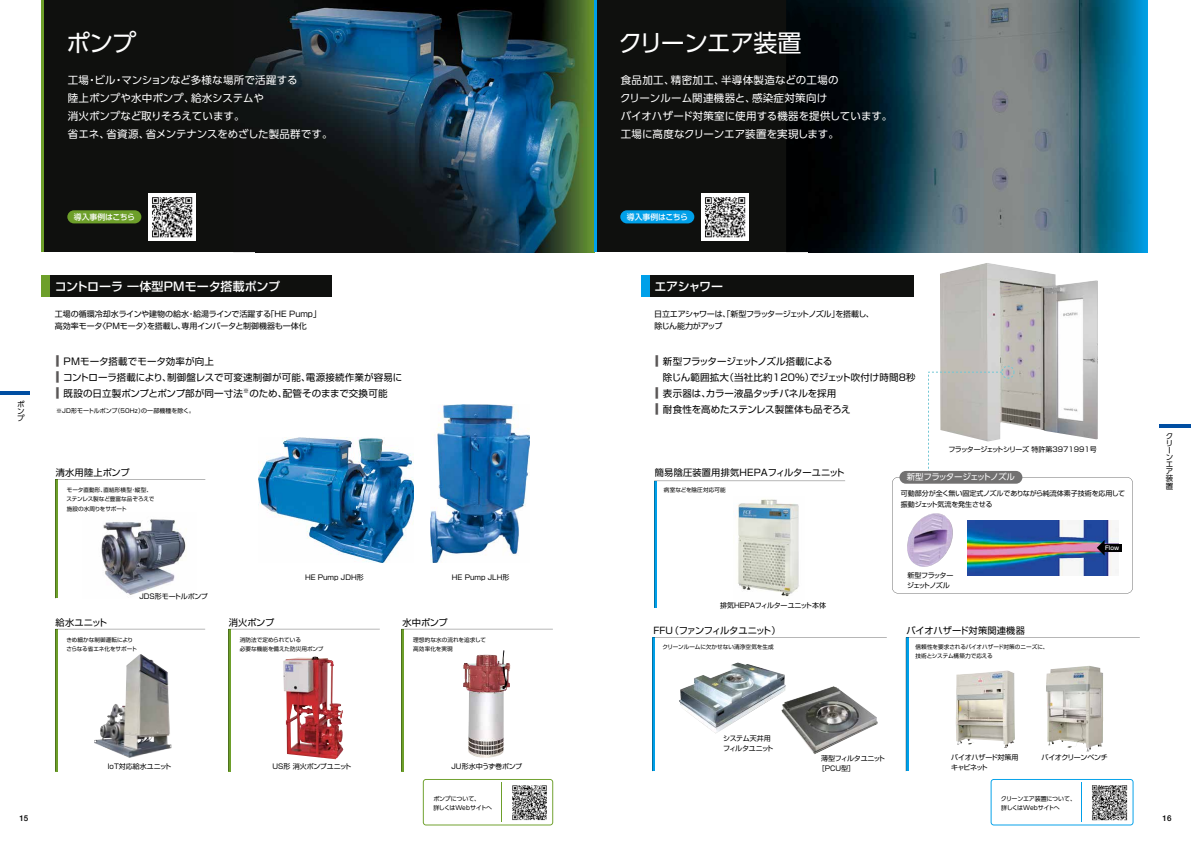
<style>
.page{position:relative;width:1191px;height:842px;background:#fff}
.page>*{position:absolute;margin:0;border:0;box-sizing:border-box;transform-origin:0 0}
.t1{font:24px "UD Shin Go Pro";letter-spacing:-.04em;color:#fff}
.t2{font:500 12px "Shin Go Pro";letter-spacing:-.01em;color:#fff}
.t3{font:10.5px/18px "UD Shin Go Pro";letter-spacing:.005em;color:#fff}
.t4{font:9.5px/16px "Shin Go Pro";color:#000}
.t5{font:9.2px "Shin Go Pro";letter-spacing:.01em;color:#000}
.t6{font:9.2px "Shin Go Pro";letter-spacing:-.075em;color:#000}
.t7{font:8.5px "UD Shin Go Pro";letter-spacing:-.075em;color:#fff}
.t8{font:8px/12px "Shin Go Pro";letter-spacing:-.02em;color:#000}
.t9{font:8px/12px "Shin Go Pro";letter-spacing:-.045em;color:#000}
.t10{font:500 8px "Helvetica Neue";color:#000}
.t11{font:500 7.8px "UD Shin Go Pro";letter-spacing:-.01em;color:#fff}
.t12{font:7.5px/7.2px "UD Shin Go Pro";color:#000;text-align:justify}
.t13{font:7px/10px "Shin Go Pro";letter-spacing:-.03em;color:#000}
.t14{font:7px "Shin Go Pro";color:#000}
.t15{font:7px/10px "Shin Go Pro";letter-spacing:-.055em;color:#000}
.t16{font:7px/10px "Shin Go Pro";letter-spacing:-.1em;color:#000}
.t17{font:7px "Shin Go Pro";letter-spacing:-.05em;color:#000}
.t18{font:6px/9px "UD Shin Go Pro";letter-spacing:-.035em;color:#000}
.t19{font:6px "Shin Go Pro";letter-spacing:.01em;color:#000}
.t20{font:500 5.7px "Shin Go Pro";color:#fff}
.t21{font:5.6px/9.2px "Shin Go Pro";color:#000}
.t22{font:5.6px/9.2px "Shin Go Pro";letter-spacing:.02em;color:#000}
.s1{font-size:13.3px;color:#5a5757}
</style>
<div class="page">
<svg style="left:55px;top:629px;width:150px;height:142px"></svg>
<svg style="left:228px;top:629px;width:152px;height:142px"></svg>
<svg style="left:401px;top:629px;width:152px;height:142px"></svg>
<img style="left:431px;top:405px;width:98px;height:158px">
<img style="left:258px;top:438px;width:156px;height:125px">
<svg style="left:55px;top:479px;width:150px;height:119px"></svg>
<hr style="left:0;top:391px;width:30px;height:4px;background:#004ea2">
<svg style="left:652px;top:637px;width:234px;height:134px"></svg>
<svg style="left:905px;top:637px;width:234px;height:134px"></svg>
<svg style="left:654px;top:481px;width:191px;height:127px"></svg>
<img style="left:679px;top:662px;width:107px;height:71px">
<img style="left:781px;top:686px;width:96px;height:68px">
<svg style="left:892px;top:477px;width:240px;height:116px"></svg>
<hr style="left:1159px;top:424px;width:32px;height:3px;background:#004ea2">
<img style="left:1046px;top:668px;width:44px;height:83px">
<div style="left:42px;top:276px;width:290px;height:21px;background:#0f100e"></div>
<div style="left:42px;top:276px;width:8px;height:21px;background:#6d9f2a"></div>
<div style="left:641px;top:276px;width:273px;height:21px;background:#0f100e"></div>
<div style="left:641px;top:276px;width:8px;height:21px;background:#00a0e9"></div>
<img style="left:940px;top:263px;width:157px;height:177px">
<svg style="left:928px;top:366px;width:86px;height:105px"></svg>
<img style="left:94px;top:654px;width:78px;height:104px">
<img style="left:734px;top:496px;width:70px;height:103px">
<svg style="left:423px;top:779px;width:130px;height:46px"></svg>
<hr style="left:501px;top:782px;width:1px;height:40px;background:#6d9f2a">
<svg style="left:990px;top:779px;width:143px;height:46px"></svg>
<hr style="left:1081px;top:782px;width:1px;height:40px;background:#00a0e9">
<div style="left:899px;top:471px;width:123px;height:13px;background:#727171;border-radius:6px"></div>
<div style="left:42px;top:0;width:553px;height:252px;background:#0f100e"></div>
<hr style="left:42px;top:0;width:2px;height:252px;background:#6d9f2a">
<img style="left:241px;top:60px;width:14px;height:35px">
<img style="left:265px;top:252px;width:330px;height:1px">
<img style="left:255px;top:0;width:340px;height:252px">
<div style="left:67px;top:210px;width:74px;height:13px;background:#6d9f2a;border-radius:7px"></div>
<img style="left:148px;top:193px;width:47px;height:47px">
<div style="left:595px;top:0;width:552px;height:252px;background:#0f100e"></div>
<hr style="left:595px;top:0;width:2px;height:252px;background:#00a0e9">
<img style="left:818px;top:252px;width:329px;height:1px">
<img style="left:808px;top:0;width:339px;height:252px">
<div style="left:620px;top:210px;width:74px;height:13px;background:#00a0e9;border-radius:7px"></div>
<img style="left:701px;top:193px;width:47px;height:47px">
<h1 class="t1" style="left:66px;top:23px;width:71px">ポンプ</h1>
<p class="t3" style="left:68px;top:71px;width:266px">工場・ビル・マンションなど多様な場所で活躍する<br>陸上ポンプや水中ポンプ、給水システムや<br>消火ポンプなど取りそろえています。<br>省エネ、省資源、省メンテナンスをめざした製品群です。</p>
<h1 class="t1" style="left:618px;top:23px;width:184px">クリーンエア装置</h1>
<p class="t3" style="left:620px;top:71px;width:274px">食品加工、精密加工、半導体製造などの工場の<br>クリーンルーム関連機器と、感染症対策向け<br>バイオハザード対策室に使用する機器を提供しています。工場に高度なクリーンエア装置を実現します。</p>
<p class="t11" style="left:74px;top:210px;width:63px">導入事例はこちら</p>
<p class="t11" style="left:627px;top:210px;width:63px">導入事例はこちら</p>
<p class="t12" style="left:17px;top:400px;width:9px">ポンプ</p>
<p class="t2" style="left:55px;top:277px;width:227px">コントローラ 一体型PMモータ搭載ポンプ</p>
<p class="t8" style="left:55px;top:307px;width:268px">工場の循環冷却水ラインや建物の給水・給湯ラインで活躍する「HE Pump」高効率モータ〈PMモータ〉を搭載し、専用インバータと制御機器も一体化</p>
<p class="t4" style="left:56px;top:353px;width:159px"><span class="s1">■</span> PMモータ搭載でモータ効率が向上</p>
<p class="t4" style="left:56px;top:369px;width:348px"><span class="s1">■</span> コントローラ搭載により、制御盤レスで可変速制御が可能、電源接続作業が容易に</p>
<p class="t4" style="left:56px;top:385px;width:333px"><span class="s1">■</span> 既設の日立製ポンプとポンプ部が同一寸法<sup>※</sup>のため、配管そのままで交換可能</p>
<p class="t19" style="left:56px;top:405px;width:140px">※JD形モートルポンプ（50Hz）の一部機種を除く。</p>
<p class="t5" style="left:56px;top:465px;width:75px">清水用陸上ポンプ</p>
<p class="t21" style="left:67px;top:485px;width:89px">モータ直動形、直結形横型・縦型、ステンレス製など豊富な品ぞろえで施設の水周りをサポート</p>
<p class="t13" style="left:139px;top:590px;width:70px">JDS形モートルポンプ</p>
<p class="t14" style="left:305px;top:571px;width:60px">HE Pump JDH形</p>
<p class="t14" style="left:452px;top:571px;width:59px">HE Pump JLH形</p>
<p class="t5" style="left:56px;top:614px;width:53px">給水ユニット</p>
<p class="t5" style="left:229px;top:614px;width:47px">消火ポンプ</p>
<p class="t5" style="left:402px;top:614px;width:47px">水中ポンプ</p>
<p class="t21" style="left:66px;top:634px;width:72px">きめ細かな制御運転によりさらなる省エネ化をサポート</p>
<p class="t21" style="left:240px;top:634px;width:85px">消防法で定められている<br>必要な機能を備えた防災用ポンプ</p>
<p class="t22" style="left:413px;top:634px;width:74px">理想的な水の流れを追求して高効率化を実現</p>
<p class="t2" style="left:654px;top:277px;width:70px">エアシャワー</p>
<p class="t9" style="left:654px;top:307px;width:221px">日立エアシャワーは、「新型フラッタージェットノズル」を搭載し、除じん能力がアップ</p>
<p class="t4" style="left:663px;top:353px;width:254px;text-indent:-8px"><span class="s1">■</span> 新型フラッタージェットノズル搭載による<br>除じん範囲拡大（当社比約120%）でジェット吹付け時間8秒</p>
<p class="t4" style="left:655px;top:385px;width:182px"><span class="s1">■</span> 表示器は、カラー液晶タッチパネルを採用</p>
<p class="t4" style="left:655px;top:401px;width:197px"><span class="s1">■</span> 耐食性を高めたステンレス製筐体も品ぞろえ</p>
<p class="t13" style="left:948px;top:444px;width:150px">フラッタージェットシリーズ 特許第3971991号</p>
<p class="t5" style="left:655px;top:465px;width:191px">簡易陰圧装置用排気HEPAフィルターユニット</p>
<p class="t22" style="left:664px;top:485px;width:63px">病室などを陰圧対応可能</p>
<p class="t13" style="left:720px;top:599px;width:107px">排気HEPAフィルターユニット本体</p>
<p class="t7" style="left:906px;top:470px;width:110px">新型フラッタージェットノズル</p>
<p class="t13" style="left:901px;top:487px;width:226px;line-height:11px">可動部分が全く無い固定式ノズルでありながら純流体素子技術を応用して振動ジェット気流を発生させる</p>
<p class="t16" style="left:907px;top:569px;width:48px">新型フラッタージェットノズル</p>
<p class="t20" style="left:1105px;top:543px;width:16px">Flow</p>
<p class="t6" style="left:653px;top:623px;width:129px">FFU（ファンフィルタユニット）</p>
<p class="t5" style="left:906px;top:623px;width:120px">バイオハザード対策関連機器</p>
<p class="t21" style="left:662px;top:641px;width:113px">クリーンルームに欠かせない清浄空気を生成</p>
<p class="t21" style="left:915px;top:641px;width:134px">信頼性を要求されるバイオハザード対策のニーズに、技術とシステム構築力で応える</p>
<p class="t14" style="left:108px;top:760px;width:65px">IoT対応給水ユニット</p>
<p class="t13" style="left:272px;top:760px;width:80px">US形 消火ポンプユニット</p>
<p class="t13" style="left:451px;top:760px;width:72px">JU形水中うず巻ポンプ</p>
<p class="t15" style="left:723px;top:732px;width:52px">システム天井用フィルタユニット</p>
<p class="t13" style="left:817px;top:752px;width:69px;text-indent:4px">薄型フィルタユニット［PCU型］</p>
<p class="t13" style="left:951px;top:751px;width:69px">バイオハザード対策用キャビネット</p>
<p class="t17" style="left:1041px;top:751px;width:68px">バイオクリーンベンチ</p>
<p class="t18" style="left:433px;top:793px;width:60px">ポンプについて、<br>詳しくはWebサイトへ</p>
<p class="t18" style="left:1001px;top:793px;width:77px">クリーンエア装置について、詳しくはWebサイトへ</p>
<p class="t12" style="left:1165px;top:432px;width:9px;text-align:left">クリーンエア装置</p>
<p class="t10" style="left:19px;top:811px;width:10px">15</p>
<p class="t10" style="left:1162px;top:811px;width:10px">16</p>
</div>
